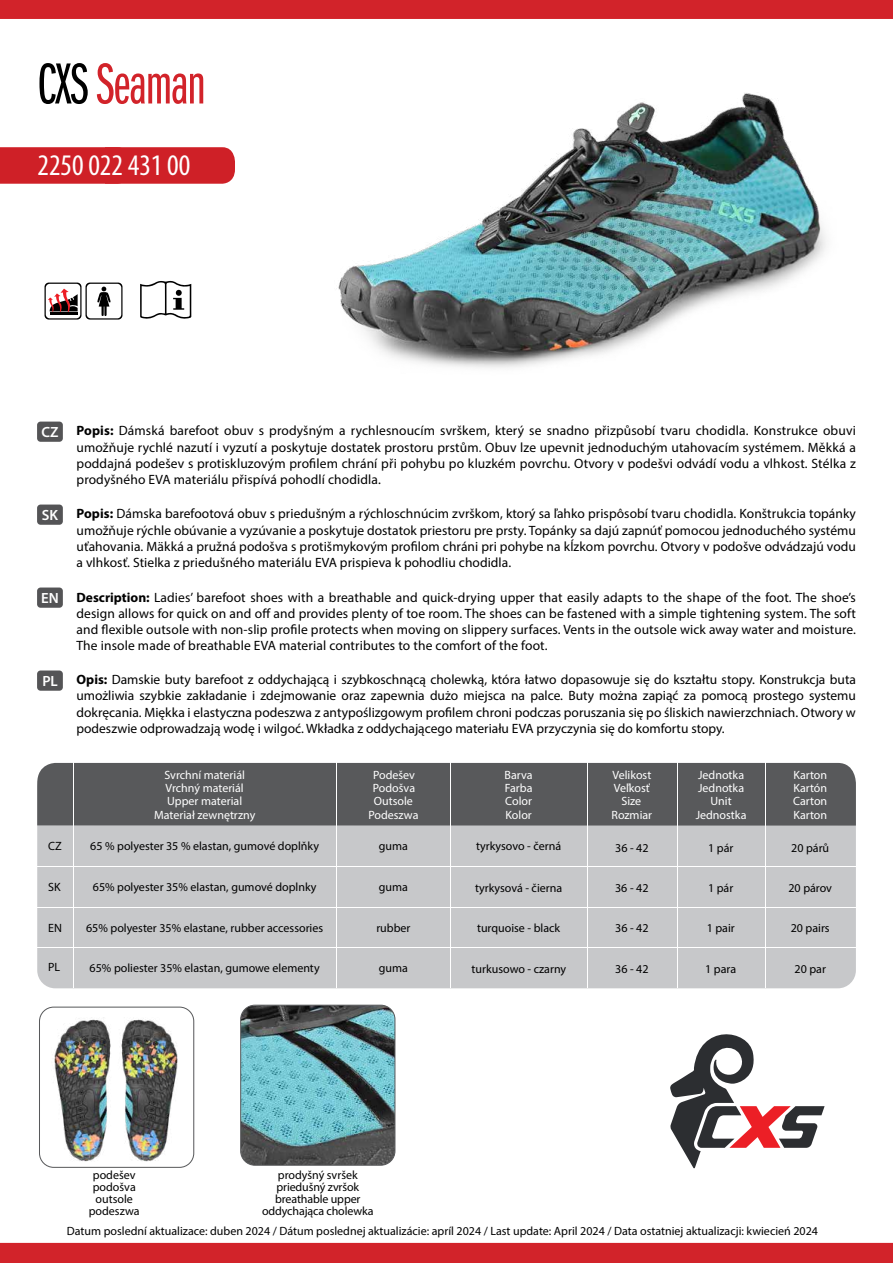
<style>
.page{position:relative;width:893px;height:1263px;background:#fff}
.page>*{position:absolute;margin:0;border:0;box-sizing:border-box;transform-origin:0 0}
.t1{font:60px "ITC Franklin Gothic Std Bk X Cp";letter-spacing:-.01em;color:#d2232a}
.t2{font:condensed 30px "Myriad Pro";color:#fff}
.t3{font:600 14.85px "Myriad Pro";color:#fff}
.t4{font:13.5px/16.2px "Myriad Pro";letter-spacing:.005em;color:#000;text-align:justify}
.t5{font:12px/12px "Myriad Pro";color:#000;text-align:center}
.t6{font:12px "Myriad Pro";color:#fff}
.s1{color:#000}
.s2{font-weight:700}
</style>
<div class="page">
<div style="left:0;top:147px;width:235px;height:37px;background:#cf2027"></div>
<img style="left:338px;top:93px;width:488px;height:275px">
<div style="left:37px;top:422px;width:26px;height:20px;background:#545456;border-radius:3px"></div>
<div style="left:37px;top:587px;width:26px;height:21px;background:#545456;border-radius:3px"></div>
<div style="left:37px;top:670px;width:26px;height:21px;background:#545456;border-radius:3px"></div>
<div style="left:37px;top:505px;width:26px;height:20px;background:#545456;border-radius:3px"></div>
<div style="left:0;top:0;width:893px;height:19px;background:#d2232a"></div>
<div style="left:0;top:1243px;width:893px;height:20px;background:#d2232a"></div>
<svg style="left:670px;top:1034px;width:155px;height:134px"></svg>
<svg style="left:140px;top:281px;width:51px;height:38px"></svg>
<svg style="left:44px;top:282px;width:79px;height:38px"></svg>
<img style="left:45px;top:1008px;width:141px;height:159px">
<div style="left:39px;top:1006px;width:155px;height:162px;border:1px solid #58595b;border-radius:14px"></div>
<img style="left:241px;top:1005px;width:154px;height:160px">
<div style="left:240px;top:1005px;width:155px;height:161px;border:1px solid #58595b;border-radius:14px"></div>
<div style="left:37px;top:770px;width:819px;height:218px;background:#c7c8ca;border-radius:18px"></div>
<div style="left:37px;top:763px;width:819px;height:62px;background:#58595b"></div>
<hr style="left:336px;top:757px;width:1px;height:231px;background:#fff">
<hr style="left:73px;top:757px;width:1px;height:231px;background:#fff">
<hr style="left:37px;top:948px;width:819px;height:1px;background:#fff">
<hr style="left:37px;top:866px;width:819px;height:1px;background:#fff">
<hr style="left:450px;top:757px;width:1px;height:231px;background:#fff">
<hr style="left:765px;top:757px;width:1px;height:231px;background:#fff">
<hr style="left:677px;top:757px;width:1px;height:231px;background:#fff">
<hr style="left:587px;top:757px;width:1px;height:231px;background:#fff">
<hr style="left:37px;top:907px;width:819px;height:1px;background:#fff">
<h1 class="t1" style="left:37px;top:53px;width:169px"><span class="s1">CXS</span> Seaman</h1>
<h2 class="t2" style="left:38px;top:147px;width:154px">2250 022 431 00</h2>
<p class="t3" style="left:42px;top:422px;width:19px">CZ</p>
<p class="t4" style="left:77px;top:423px;width:781px"><span class="s2">Popis:</span> Dámská barefoot obuv s prodyšným a rychlesnoucím svrškem, který se snadno přizpůsobí tvaru chodidla. Konstrukce obuvi umožňuje rychlé nazutí i vyzutí a poskytuje dostatek prostoru prstům. Obuv lze upevnit jednoduchým utahovacím systémem. Měkká a poddajná podešev s protiskluzovým profilem chrání při pohybu po kluzkém povrchu. Otvory v podešvi odvádí vodu a vlhkost. Stélka z prodyšného EVA materiálu přispívá pohodlí chodidla.</p>
<p class="t3" style="left:42px;top:505px;width:18px">SK</p>
<p class="t4" style="left:77px;top:506px;width:781px"><span class="s2">Popis:</span> Dámska barefootová obuv s priedušným a rýchloschnúcim zvrškom, ktorý sa ľahko prispôsobí tvaru chodidla. Konštrukcia topánky umožňuje rýchle obúvanie a vyzúvanie a poskytuje dostatok priestoru pre prsty. Topánky sa dajú zapnúť pomocou jednoduchého systému uťahovania. Mäkká a pružná podošva s protišmykovým profilom chráni pri pohybe na kĺzkom povrchu. Otvory v podošve odvádzajú vodu a vlhkosť. Stielka z priedušného materiálu EVA prispieva k pohodliu chodidla.</p>
<p class="t3" style="left:41px;top:588px;width:19px">EN</p>
<p class="t3" style="left:42px;top:671px;width:17px">PL</p>
<p class="t4" style="left:77px;top:589px;width:781px"><span class="s2">Description:</span> Ladies’ barefoot shoes with a breathable and quick-drying upper that easily adapts to the shape of the foot. The shoe’s design allows for quick on and off and provides plenty of toe room. The shoes can be fastened with a simple tightening system. The soft and flexible outsole with non-slip profile protects when moving on slippery surfaces. Vents in the outsole wick away water and moisture.<br>The insole made of breathable EVA material contributes to the comfort of the foot.</p>
<p class="t4" style="left:77px;top:671px;width:781px"><span class="s2">Opis:</span> Damskie buty barefoot z oddychającą i szybkoschnącą cholewką, która łatwo dopasowuje się do kształtu stopy. Konstrukcja buta umożliwia szybkie zakładanie i zdejmowanie oraz zapewnia dużo miejsca na palce. Buty można zapiąć za pomocą prostego systemu dokręcania. Miękka i elastyczna podeszwa z antypoślizgowym profilem chroni podczas poruszania się po śliskich nawierzchniach. Otwory w podeszwie odprowadzają wodę i wilgoć. Wkładka z oddychającego materiału EVA przyczynia się do komfortu stopy.</p>
<p class="t6" style="left:164px;top:768px;width:82px">Svrchní materiál</p>
<p class="t6" style="left:373px;top:768px;width:43px">Podešev</p>
<p class="t6" style="left:505px;top:768px;width:30px">Barva</p>
<p class="t6" style="left:612px;top:768px;width:40px">Velikost</p>
<p class="t6" style="left:698px;top:768px;width:48px">Jednotka</p>
<p class="t6" style="left:793px;top:768px;width:35px">Karton</p>
<p class="t6" style="left:166px;top:780px;width:80px">Vrchný materiál</p>
<p class="t6" style="left:373px;top:780px;width:44px">Podošva</p>
<p class="t6" style="left:505px;top:780px;width:29px">Farba</p>
<p class="t6" style="left:614px;top:780px;width:38px">Veľkosť</p>
<p class="t6" style="left:698px;top:780px;width:48px">Jednotka</p>
<p class="t6" style="left:793px;top:780px;width:35px">Kartón</p>
<p class="t6" style="left:167px;top:794px;width:76px">Upper material</p>
<p class="t6" style="left:374px;top:794px;width:41px">Outsole</p>
<p class="t6" style="left:505px;top:794px;width:28px">Color</p>
<p class="t6" style="left:621px;top:794px;width:21px">Size</p>
<p class="t6" style="left:710px;top:794px;width:23px">Unit</p>
<p class="t6" style="left:793px;top:794px;width:36px">Carton</p>
<p class="t5" style="left:48px;top:840px;width:15px">CZ</p>
<p class="t6" style="left:154px;top:808px;width:103px">Materiał zewnętrzny</p>
<p class="t5" style="left:90px;top:840px;width:230px">65 % polyester 35 % elastan, gumové doplňky</p>
<p class="t6" style="left:368px;top:807px;width:52px">Podeszwa</p>
<p class="t5" style="left:379px;top:840px;width:31px">guma</p>
<p class="t6" style="left:505px;top:807px;width:28px">Kolor</p>
<p class="t5" style="left:476px;top:840px;width:87px">tyrkysovo - černá</p>
<p class="t6" style="left:611px;top:807px;width:42px">Rozmiar</p>
<p class="t5" style="left:615px;top:842px;width:35px">36 - 42</p>
<p class="t6" style="left:696px;top:807px;width:52px">Jednostka</p>
<p class="t5" style="left:708px;top:842px;width:27px">1 pár</p>
<p class="t6" style="left:793px;top:807px;width:35px">Karton</p>
<p class="t5" style="left:791px;top:842px;width:40px">20 párů</p>
<p class="t5" style="left:48px;top:881px;width:14px">SK</p>
<p class="t5" style="left:93px;top:881px;width:225px">65% polyester 35% elastan, gumové doplnky</p>
<p class="t5" style="left:379px;top:881px;width:31px">guma</p>
<p class="t5" style="left:615px;top:882px;width:35px">36 - 42</p>
<p class="t5" style="left:708px;top:882px;width:27px">1 pár</p>
<p class="t5" style="left:788px;top:882px;width:45px">20 párov</p>
<p class="t5" style="left:475px;top:881px;width:89px">tyrkysová - čierna</p>
<p class="t5" style="left:48px;top:921px;width:15px">EN</p>
<p class="t5" style="left:48px;top:960px;width:14px">PL</p>
<p class="t5" style="left:86px;top:922px;width:239px">65% polyester 35% elastane, rubber accessories</p>
<p class="t5" style="left:90px;top:962px;width:232px">65% poliester 35% elastan, gumowe elementy</p>
<p class="t5" style="left:376px;top:922px;width:36px">rubber</p>
<p class="t5" style="left:379px;top:962px;width:31px">guma</p>
<p class="t5" style="left:477px;top:922px;width:85px">turquoise - black</p>
<p class="t5" style="left:472px;top:963px;width:96px">turkusowo - czarny</p>
<p class="t5" style="left:615px;top:921px;width:35px">36 - 42</p>
<p class="t5" style="left:615px;top:962px;width:35px">36 - 42</p>
<p class="t5" style="left:707px;top:921px;width:30px">1 pair</p>
<p class="t5" style="left:705px;top:962px;width:32px">1 para</p>
<p class="t5" style="left:791px;top:921px;width:40px">20 pairs</p>
<p class="t5" style="left:794px;top:962px;width:33px">20 par</p>
<p class="t5" style="left:89px;top:1169px;width:52px">podešev podošva outsole podeszwa</p>
<p class="t5" style="left:262px;top:1169px;width:113px">prodyšný svršek priedušný zvršok breathable upper oddychająca cholewka</p>
<p class="t5" style="left:67px;top:1225px;width:753px">Datum poslední aktualizace: duben 2024 / Dátum poslednej aktualizácie: apríl 2024 / Last update: April 2024 / Data ostatniej aktualizacji: kwiecień 2024</p>
</div>
